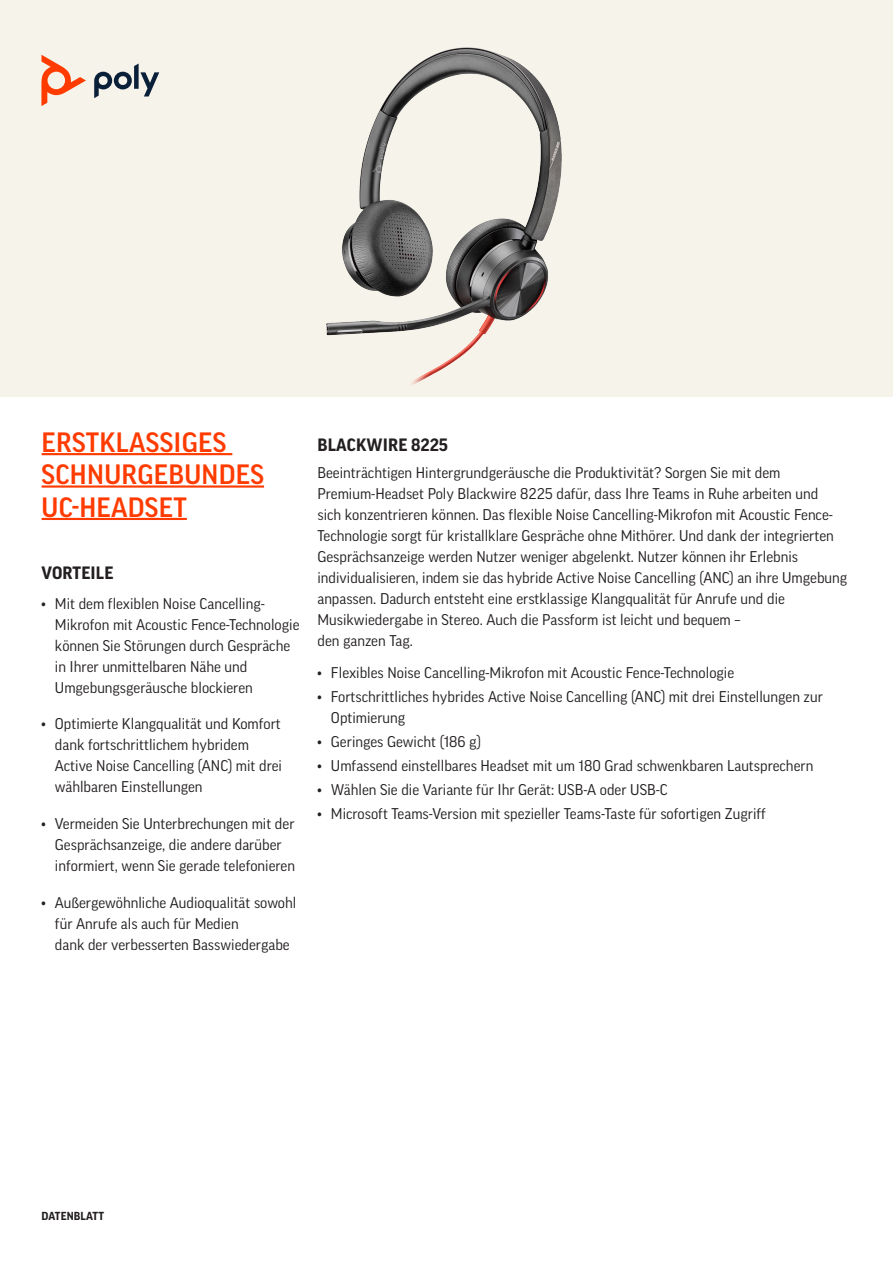
<style>
.page{position:relative;width:893px;height:1263px;background:#fff}
.page>*{position:absolute;margin:0;border:0;box-sizing:border-box;transform-origin:0 0}
.headline{font:500 27px/32.4px "Good Pro";letter-spacing:.01em;color:#ff3b00}
.subhead{font:700 17.25px "Good Pro";letter-spacing:.01em;color:#231f20}
.body_copy{font:15px/21px "Good Pro";color:#231f20}
.template_style{font:700 11.25px "Good Pro";letter-spacing:.01em;color:#231f20}
</style>
<div class="page">
<div style="left:0;top:0;width:893px;height:397px;background:#f6f3ea"></div>
<hr style="left:42px;top:453px;width:190px;height:2px;background:#ff3b00">
<hr style="left:42px;top:485px;width:222px;height:3px;background:#ff3b00">
<hr style="left:42px;top:518px;width:145px;height:2px;background:#ff3b00">
<svg style="left:94px;top:64px;width:65px;height:34px"></svg>
<svg style="left:41px;top:55px;width:45px;height:51px"></svg>
<img style="left:326px;top:47px;width:236px;height:338px">
<p class="headline" style="left:42px;top:426px;width:224px">ERSTKLASSIGES<br>SCHNURGEBUNDES<br>UC-HEADSET</p>
<p class="subhead" style="left:42px;top:563px;width:73px">VORTEILE</p>
<p class="body_copy" style="left:55px;top:593px;width:246px;text-indent:-13px">• Mit dem flexiblen Noise Cancelling-Mikrofon mit Acoustic Fence-Technologie können Sie Störungen durch Gespräche in Ihrer unmittelbaren Nähe und Umgebungsgeräusche blockieren</p>
<p class="body_copy" style="left:55px;top:713px;width:229px;text-indent:-13px">• Optimierte Klangqualität und Komfort dank fortschrittlichem hybridem Active Noise Cancelling (ANC) mit drei wählbaren Einstellungen</p>
<p class="body_copy" style="left:55px;top:813px;width:242px;text-indent:-13px">• Vermeiden Sie Unterbrechungen mit der<br>Gesprächsanzeige, die andere darüber informiert, wenn Sie gerade telefonieren</p>
<p class="body_copy" style="left:55px;top:892px;width:243px;text-indent:-13px">• Außergewöhnliche Audioqualität sowohl für Anrufe als auch für Medien<br>dank der verbesserten Basswiedergabe</p>
<p class="subhead" style="left:318px;top:435px;width:132px">BLACKWIRE 8225</p>
<p class="body_copy" style="left:317px;top:462px;width:531px">Beeinträchtigen Hintergrundgeräusche die Produktivität? Sorgen Sie mit dem Premium-Headset Poly Blackwire 8225 dafür, dass Ihre Teams in Ruhe arbeiten und<br>sich konzentrieren können. Das flexible Noise Cancelling-Mikrofon mit Acoustic Fence-Technologie sorgt für kristallklare Gespräche ohne Mithörer. Und dank der integrierten Gesprächsanzeige werden Nutzer weniger abgelenkt. Nutzer können ihr Erlebnis individualisieren, indem sie das hybride Active Noise Cancelling (ANC) an ihre Umgebung anpassen. Dadurch entsteht eine erstklassige Klangqualität für Anrufe und die Musikwiedergabe in Stereo. Auch die Passform ist leicht und bequem –<br>den ganzen Tag.</p>
<p class="body_copy" style="left:317px;top:662px;width:418px">• Flexibles Noise Cancelling-Mikrofon mit Acoustic Fence-Technologie</p>
<p class="body_copy" style="left:331px;top:686px;width:493px;text-indent:-14px">• Fortschrittliches hybrides Active Noise Cancelling (ANC) mit drei Einstellungen zur<br>Optimierung</p>
<p class="body_copy" style="left:317px;top:731px;width:165px">• Geringes Gewicht (186 g)</p>
<p class="body_copy" style="left:317px;top:755px;width:497px">• Umfassend einstellbares Headset mit um 180 Grad schwenkbaren Lautsprechern</p>
<p class="body_copy" style="left:317px;top:779px;width:352px">• Wählen Sie die Variante für Ihr Gerät: USB-A oder USB-C</p>
<p class="body_copy" style="left:317px;top:803px;width:450px">• Microsoft Teams-Version mit spezieller Teams-Taste für sofortigen Zugriff</p>
<p class="template_style" style="left:42px;top:1210px;width:64px">DATENBLATT</p>
</div>
